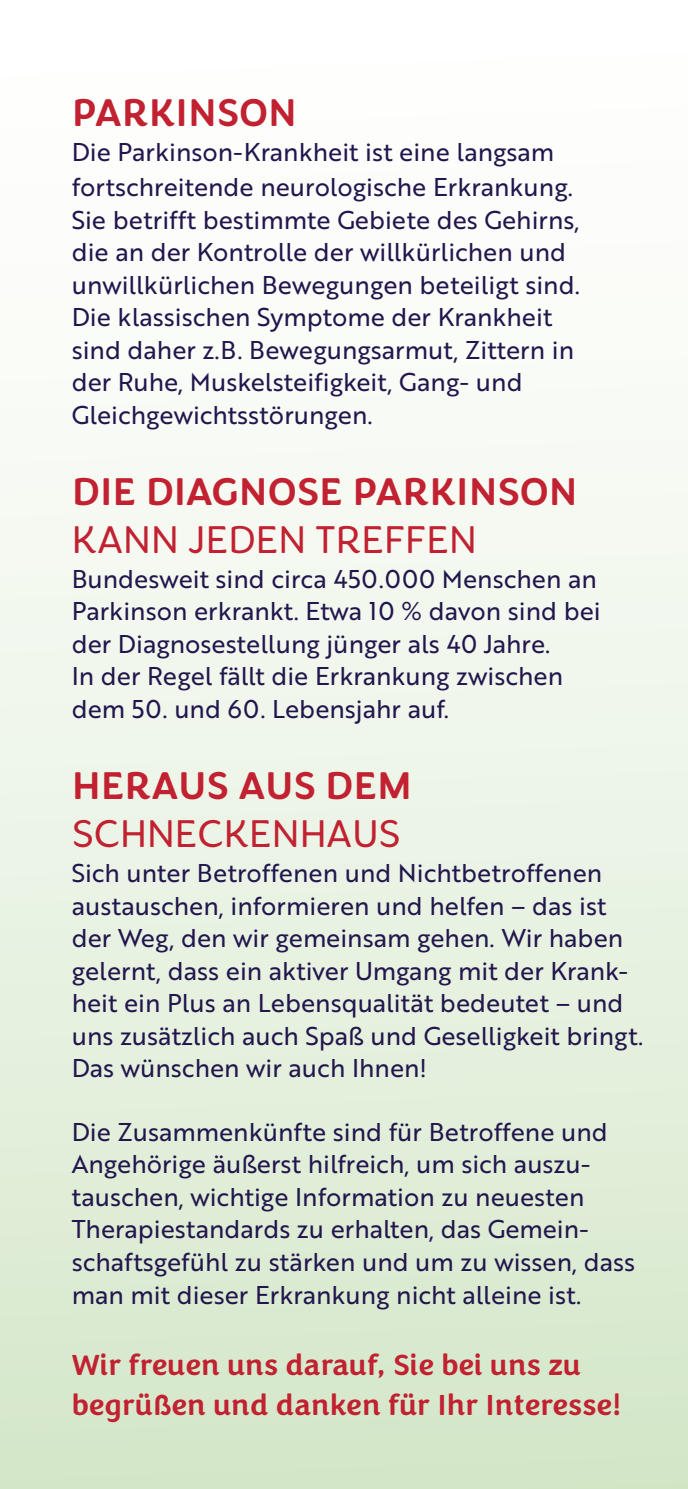
<style>
.page{position:relative;width:688px;height:1489px;background:#fff}
.page>*{position:absolute;margin:0;border:0;box-sizing:border-box;transform-origin:0 0}
.t1{font:500 40px "Congenial";color:#c12130}
.t2{font:300 40px "Congenial";color:#c12130}
.t3{font:500 30px/40px "Congenial";color:#c12130}
.t4{font:25px/32.5px "Brother 1816 Regular";color:#22164d}
</style>
<div class="page">
<div style="left:0;top:0;width:687px;height:1488px;background:linear-gradient(to bottom,#fff,#d6e8cc)"></div>
<h1 class="t1" style="left:72px;top:88px;width:227px">PARKINSON</h1>
<p class="t4" style="left:72px;top:134px;width:502px;line-height:35px">Die Parkinson-Krankheit ist eine langsam fortschreitende neurologische Erkrankung.</p>
<p class="t4" style="left:72px;top:202px;width:509px">Sie betrifft bestimmte Gebiete des Gehirns, die an der Kontrolle der willkürlichen und unwillkürlichen Bewegungen beteiligt sind.<br>Die klassischen Symptome der Krankheit sind daher z.B. Bewegungsarmut, Zittern in der Ruhe, Muskelsteifigkeit, Gang- und Gleichgewichtsstörungen.</p>
<h1 class="t1" style="left:72px;top:467px;width:507px">DIE DIAGNOSE PARKINSON</h1>
<h1 class="t2" style="left:72px;top:516px;width:406px">KANN JEDEN TREFFEN</h1>
<p class="t4" style="left:72px;top:561px;width:530px">Bundesweit sind circa 450.000 Menschen an Parkinson erkrankt. Etwa 10 % davon sind bei der Diagnosestellung jünger als 40 Jahre.<br>In der Regel fällt die Erkrankung zwischen dem 50. und 60. Lebensjahr auf.</p>
<h1 class="t1" style="left:72px;top:761px;width:342px">HERAUS AUS DEM</h1>
<h1 class="t2" style="left:72px;top:810px;width:330px">SCHNECKENHAUS</h1>
<p class="t4" style="left:72px;top:855px;width:573px">Sich unter Betroffenen und Nichtbetroffenen austauschen, informieren und helfen – das ist der Weg, den wir gemeinsam gehen. Wir haben gelernt, dass ein aktiver Umgang mit der Krank&shy;heit ein Plus an Lebensqualität bedeutet – und uns zusätzlich auch Spaß und Geselligkeit bringt.<br>Das wünschen wir auch Ihnen!</p>
<p class="t4" style="left:72px;top:1114px;width:564px">Die Zusammenkünfte sind für Betroffene und Angehörige äußerst hilfreich, um sich auszu&shy;tauschen, wichtige Information zu neuesten Therapiestandards zu erhalten, das Gemein&shy;schaftsgefühl zu stärken und um zu wissen, dass man mit dieser Erkrankung nicht alleine ist.</p>
<p class="t3" style="left:72px;top:1345px;width:551px">Wir freuen uns darauf, Sie bei uns zu begrüßen und danken für Ihr Interesse!</p>
</div>
